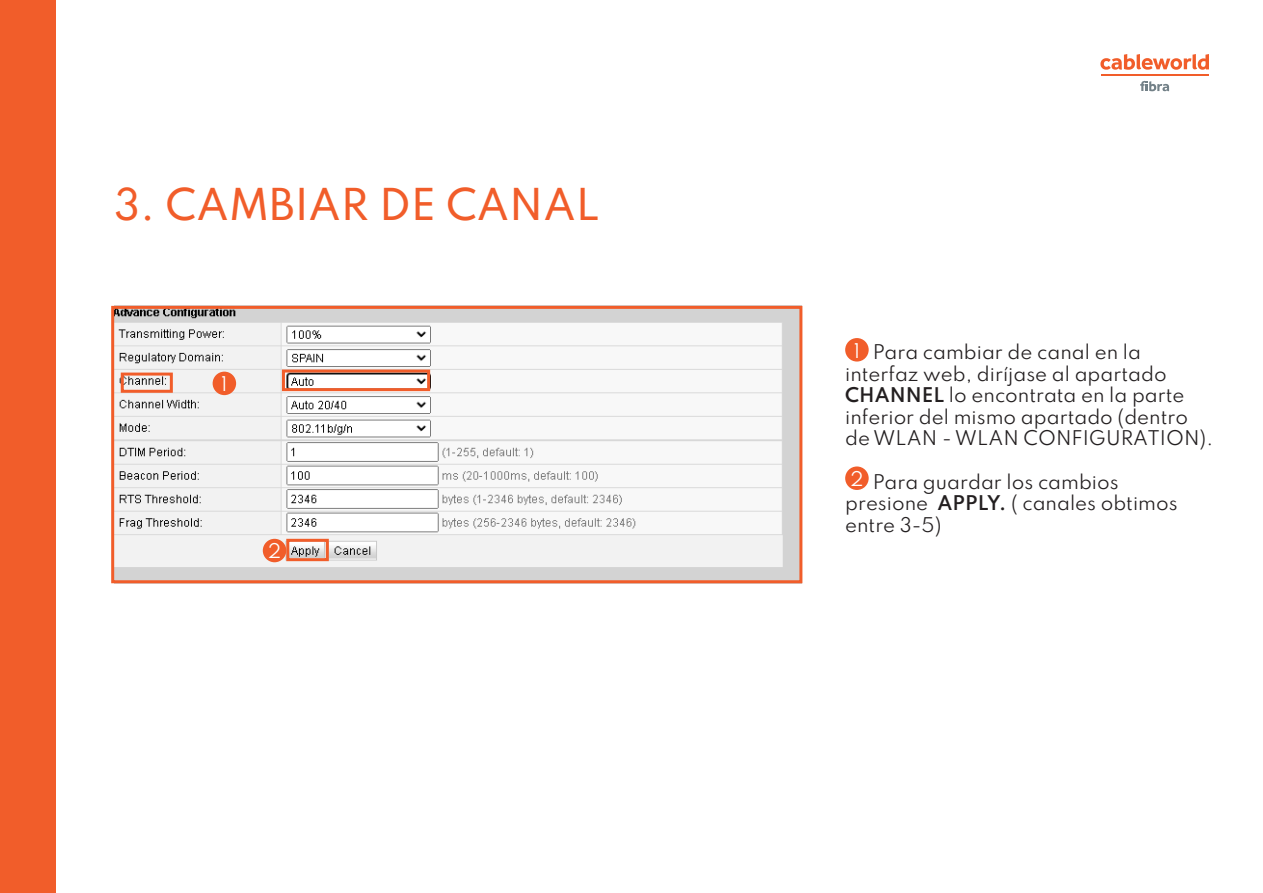
<style>
.page{position:relative;width:1263px;height:893px;background:#fff}
.page>*{position:absolute;margin:0;border:0;box-sizing:border-box;transform-origin:0 0}
.t1{font:500 39px "Spartan";color:#f15d2a}
.t2{font:18px/21.6px "Spartan";color:#231f20}
.t3{font:18px "Spartan";color:#fff}
.s1{font-weight:600}
</style>
<div class="page">
<div style="left:0;top:0;width:55px;height:893px;background:#f15d2a"></div>
<svg style="left:1100px;top:54px;width:109px;height:16px"></svg>
<hr style="left:1100px;top:75px;width:108px;height:1px;background:#f15d2a">
<svg style="left:1140px;top:81px;width:29px;height:11px"></svg>
<img style="left:115px;top:310px;width:683px;height:269px">
<div style="left:111px;top:306px;width:691px;height:277px;border:3px solid #f15d2a"></div>
<div style="left:121px;top:373px;width:52px;height:20px;border:3px solid #f15d2a"></div>
<div style="left:286px;top:539px;width:43px;height:22px;border:3px solid #f15d2a"></div>
<div style="left:282px;top:369px;width:148px;height:22px;border:3px solid #f15d2a"></div>
<div style="left:845px;top:338px;width:24px;height:24px;background:#f15d2a;border-radius:50%"></div>
<div style="left:845px;top:466px;width:24px;height:24px;background:#f15d2a;border-radius:50%"></div>
<div style="left:213px;top:372px;width:23px;height:23px;background:#f15d2a;border-radius:50%"></div>
<div style="left:263px;top:539px;width:23px;height:23px;background:#f15d2a;border-radius:50%"></div>
<p class="t1" style="left:114px;top:175px;width:487px">3. CAMBIAR DE CANAL</p>
<p class="t3" style="left:221px;top:370px;width:8px">1</p>
<p class="t3" style="left:268px;top:538px;width:15px">2</p>
<p class="t3" style="left:854px;top:337px;width:8px">1</p>
<p class="t2" style="left:873px;top:340px;width:270px">Para cambiar de canal en la</p>
<p class="t2" style="left:845px;top:362px;width:369px">interfaz web, diríjase al apartado <span class="s1">CHANNEL</span> lo encontrata en la parte inferior del mismo apartado (dentro de WLAN - WLAN CONFIGURATION).</p>
<p class="t2" style="left:873px;top:470px;width:247px">Para guardar los cambios</p>
<p class="t2" style="left:845px;top:492px;width:334px">presione <span class="s1">APPLY.</span> ( canales obtimos entre 3-5)</p>
<p class="t3" style="left:850px;top:465px;width:15px">2</p>
</div>
